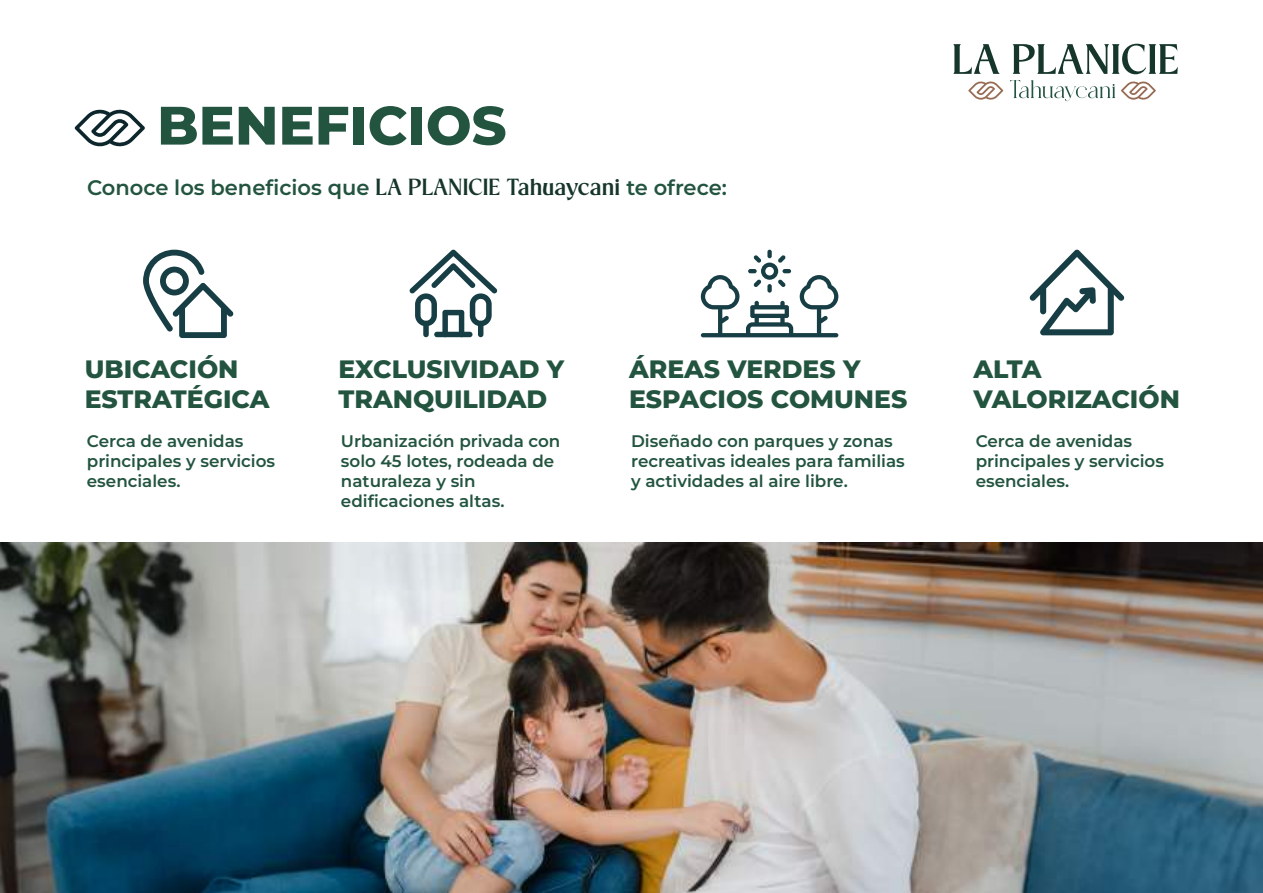
<style>
.page{position:relative;width:1263px;height:893px;background:#fff}
.page>*{position:absolute;margin:0;border:0;box-sizing:border-box;transform-origin:0 0}
.t1{font:800 54px "Montserrat";color:#22543f}
.t2{font:800 25.05px/30.2px "Montserrat";color:#22543f}
.t3{font:600 21px "Montserrat";color:#22543f}
.t4{font:600 16.8px/20.1px "Montserrat";color:#22543f}
.s1{font-family:"Erstoria";font-weight:400;font-size:24px;color:#16352b}
</style>
<div class="page">
<svg style="left:143px;top:250px;width:91px;height:88px"></svg>
<svg style="left:409px;top:249px;width:88px;height:88px"></svg>
<div style="left:767px;top:250px;width:5px;height:8px;background:#173e44;border-radius:2px"></div>
<svg style="left:701px;top:255px;width:137px;height:82px"></svg>
<svg style="left:1029px;top:249px;width:95px;height:86px"></svg>
<img style="left:0;top:543px;width:1263px;height:350px">
<svg style="left:1010px;top:80px;width:105px;height:21px"></svg>
<svg style="left:953px;top:44px;width:47px;height:30px"></svg>
<svg style="left:1013px;top:44px;width:165px;height:30px"></svg>
<svg style="left:968px;top:81px;width:35px;height:19px"></svg>
<svg style="left:1121px;top:81px;width:35px;height:19px"></svg>
<svg style="left:75px;top:109px;width:70px;height:38px"></svg>
<h1 class="t1" style="left:157px;top:86px;width:351px">BENEFICIOS</h1>
<p class="t3" style="left:87px;top:173px;width:641px">Conoce los beneficios que <span class="s1">LA PLANICIE Tahuaycani</span> te ofrece:</p>
<h2 class="t2" style="left:85px;top:353px;width:186px">UBICACIÓN<br>ESTRATÉGICA</h2>
<p class="t4" style="left:87px;top:430px;width:190px">Cerca de avenidas principales y servicios esenciales.</p>
<h2 class="t2" style="left:339px;top:353px;width:227px">EXCLUSIVIDAD Y<br>TRANQUILIDAD</h2>
<p class="t4" style="left:341px;top:430px;width:221px">Urbanización privada con solo 45 lotes, rodeada de naturaleza y sin edificaciones altas.</p>
<h2 class="t2" style="left:629px;top:353px;width:280px">ÁREAS VERDES Y<br>ESPACIOS COMUNES</h2>
<p class="t4" style="left:631px;top:430px;width:275px">Diseñado con parques y zonas recreativas ideales para familias y actividades al aire libre.</p>
<h2 class="t2" style="left:973px;top:353px;width:208px">ALTA<br>VALORIZACIÓN</h2>
<p class="t4" style="left:976px;top:430px;width:190px">Cerca de avenidas principales y servicios esenciales.</p>
</div>
